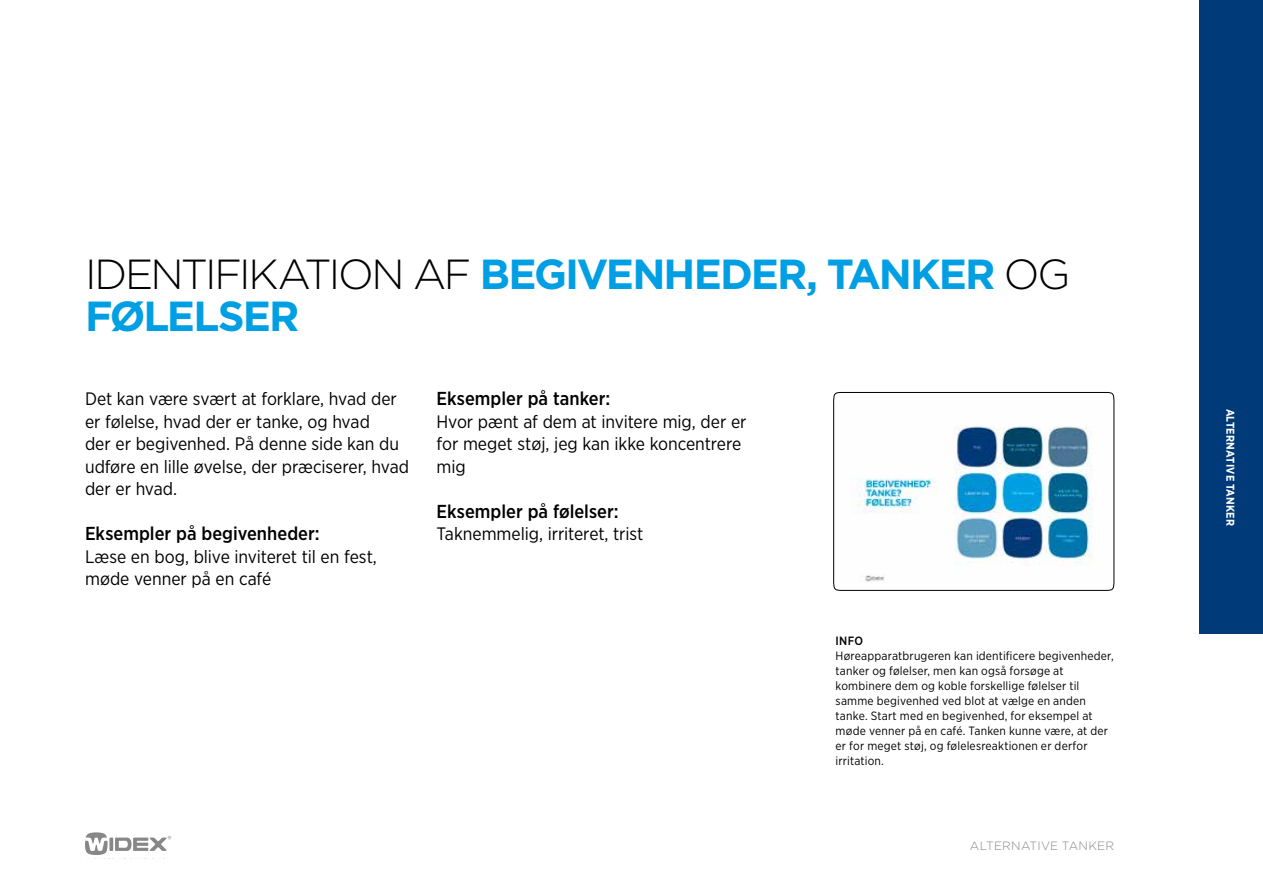
<style>
.page{position:relative;width:1263px;height:893px;background:#fff}
.page>*{position:absolute;margin:0;border:0;box-sizing:border-box;transform-origin:0 0}
.t1{font:700 42px/42px "Gotham";letter-spacing:-.045em;color:#009fe3}
.t2{font:500 18.75px "Gotham Narrow";color:#000}
.t3{font:18px/22.5px "Gotham Narrow";letter-spacing:-.005em;color:#000}
.t4{font:12px/15px "Gotham Narrow";letter-spacing:.015em;color:#000}
.t5{font:300 12px "Gotham";letter-spacing:.015em;color:#878787}
.t6{font:500 12px "Gotham Narrow";color:#000}
.t7{font:700 11.25px "Gotham Narrow";letter-spacing:.02em;color:#fff}
.s1{font-weight:300;color:#000}
</style>
<div class="page">
<svg style="left:85px;top:832px;width:23px;height:23px"></svg>
<svg style="left:109px;top:838px;width:4px;height:13px"></svg>
<svg style="left:115px;top:836px;width:56px;height:15px"></svg>
<div style="left:1199px;top:0;width:64px;height:634px;background:#003a78"></div>
<svg style="left:833px;top:392px;width:281px;height:199px"></svg>
<h1 class="t1" style="left:85px;top:253px;width:987px"><span class="s1">I DENTIFIKATION AF</span> BEGIVENHEDER, TANKER <span class="s1">OG<br></span>FØLELSER</h1>
<h3 class="t3" style="left:85px;top:387px;width:326px">Det kan være svært at forklare, hvad der er følelse, hvad der er tanke, og hvad<br>der er begivenhed. På denne side kan du udføre en lille øvelse, der præciserer, hvad der er hvad.</h3>
<h2 class="t2" style="left:85px;top:522px;width:236px">Eksempler på begivenheder:</h2>
<h3 class="t3" style="left:85px;top:545px;width:293px">Læse en bog, blive inviteret til en fest, møde venner på en café</h3>
<h2 class="t2" style="left:437px;top:387px;width:175px">Eksempler på tanker:</h2>
<h3 class="t3" style="left:437px;top:410px;width:311px">Hvor pænt af dem at invitere mig, der er for meget støj, jeg kan ikke koncentrere mig</h3>
<h2 class="t2" style="left:437px;top:499px;width:184px">Eksempler på følelser:</h2>
<h3 class="t3" style="left:437px;top:522px;width:208px">Taknemmelig, irriteret, trist</h3>
<p class="t6" style="left:836px;top:634px;width:8px">info</p>
<p class="t4" style="left:836px;top:648px;width:280px">Høreapparatbrugeren kan identificere begivenheder, tanker og følelser, men kan også forsøge at kombinere dem og koble forskellige følelser til samme begivenhed ved blot at vælge en anden tanke. Start med en begivenhed, for eksempel at møde venner på en café. Tanken kunne være, at der er for meget støj, og følelesreaktionen er derfor irritation.</p>
<p class="t5" style="left:970px;top:838px;width:146px">ALTERNATIVE TANKER</p>
<p class="t7" style="left:1238px;top:409px;width:119px;rotate:90deg">Alternative tanker</p>
</div>
